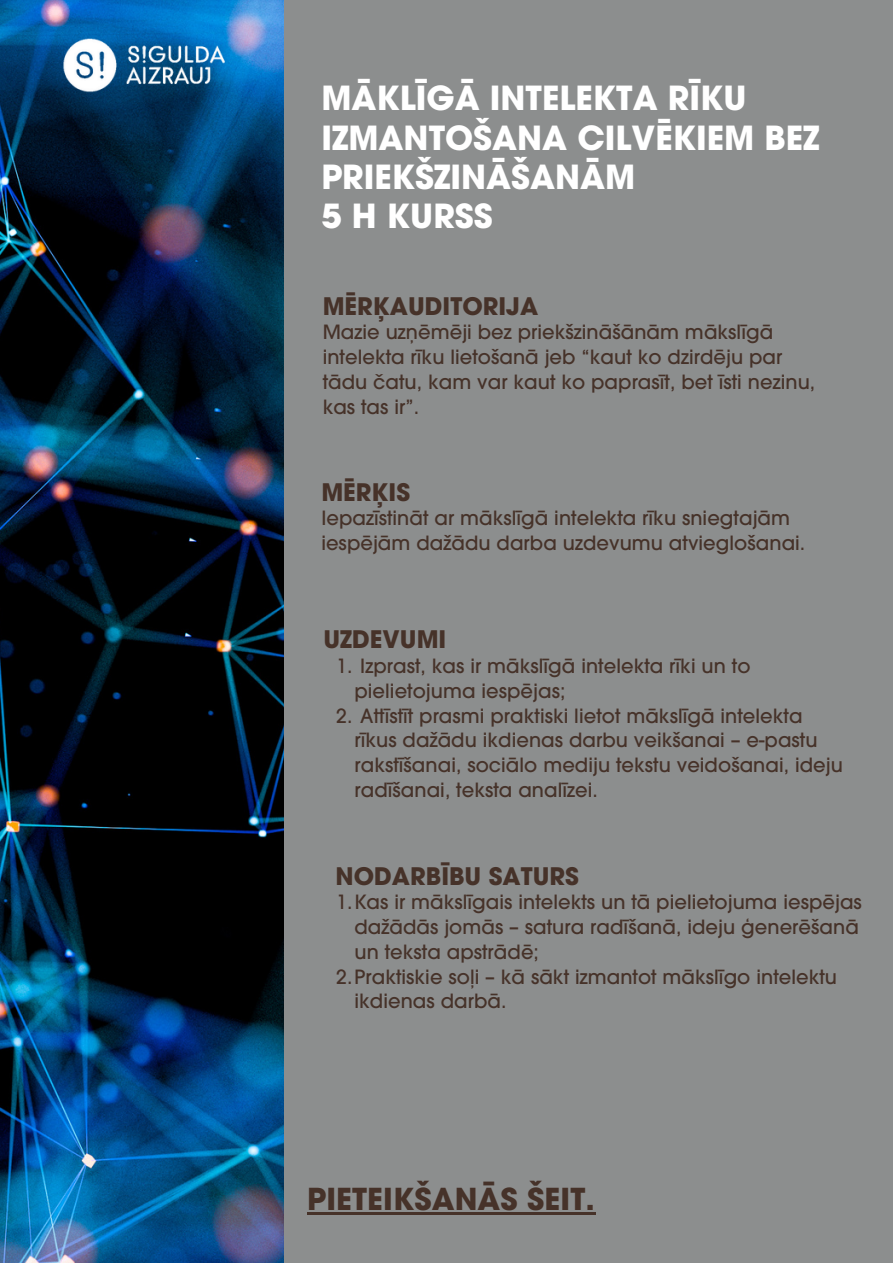
<style>
.page{position:relative;width:893px;height:1264px;background:#fff}
.page>*{position:absolute;margin:0;border:0;box-sizing:border-box;transform-origin:0 0}
.t1{font:700 33px/39.3px "ITC Avant Garde Pro";color:#fff}
.t2{font:700 30px "ITC Avant Garde Pro";letter-spacing:.005em;color:#463229}
.t3{font:700 24px "ITC Avant Garde Pro";color:#463229}
.t4{font:500 19.5px/24.8px "ITC Avant Garde Pro";letter-spacing:.005em;color:#463229}
</style>
<div class="page">
<div style="left:0;top:0;width:892px;height:1262px;background:#8c8e8e"></div>
<img style="left:0;top:0;width:283px;height:1262px">
<img style="left:56px;top:0;width:171px;height:153px">
<hr style="left:307px;top:1212px;width:288px;height:2px;background:#463229">
<p class="t1" style="left:321px;top:83px;width:500px">MĀKLĪGĀ INTELEKTA RĪKU<br>IZMANTOŠANA CILVĒKIEM BEZ<br>PRIEKŠZINĀŠANĀM</p>
<p class="t1" style="left:321px;top:201px;width:173px">5 H KURSS</p>
<p class="t3" style="left:322px;top:297px;width:217px">MĒRĶAUDITORIJA</p>
<p class="t4" style="left:322px;top:322px;width:494px">Mazie uzņēmēji bez priekšzināšānām mākslīgā intelekta rīku lietošanā jeb “kaut ko dzirdēju par tādu čatu, kam var kaut ko paprasīt, bet īsti nezinu, kas tas ir”.</p>
<p class="t3" style="left:321px;top:483px;width:90px">MĒRĶIS</p>
<p class="t4" style="left:321px;top:508px;width:485px">Iepazīstināt ar mākslīgā intelekta rīku sniegtajām iespējām dažādu darba uzdevumu atvieglošanai.</p>
<p class="t3" style="left:323px;top:630px;width:124px">UZDEVUMI</p>
<p class="t4" style="left:354px;top:656px;width:397px;text-indent:-18px">1. Izprast, kas ir mākslīgā intelekta rīki un to pielietojuma iespējas;</p>
<p class="t4" style="left:354px;top:705px;width:490px;text-indent:-18px">2. Attīstīt prasmi praktiski lietot mākslīgā intelekta rīkus dažādu ikdienas darbu veikšanai – e-pastu rakstīšanai, sociālo mediju tekstu veidošanai, ideju radīšanai, teksta analīzei.</p>
<p class="t3" style="left:335px;top:866px;width:245px">NODARBĪBU SATURS</p>
<p class="t4" style="left:354px;top:892px;width:509px;text-indent:-18px">1.Kas ir mākslīgais intelekts un tā pielietojuma iespējas dažādās jomās – satura radīšanā, ideju ģenerēšanā un teksta apstrādē;</p>
<p class="t4" style="left:354px;top:966px;width:484px;text-indent:-18px">2.Praktiskie soļi – kā sākt izmantot mākslīgo intelektu ikdienas darbā.</p>
<p class="t2" style="left:307px;top:1187px;width:289px">PIETEIKŠANĀS ŠEIT.</p>
</div>
